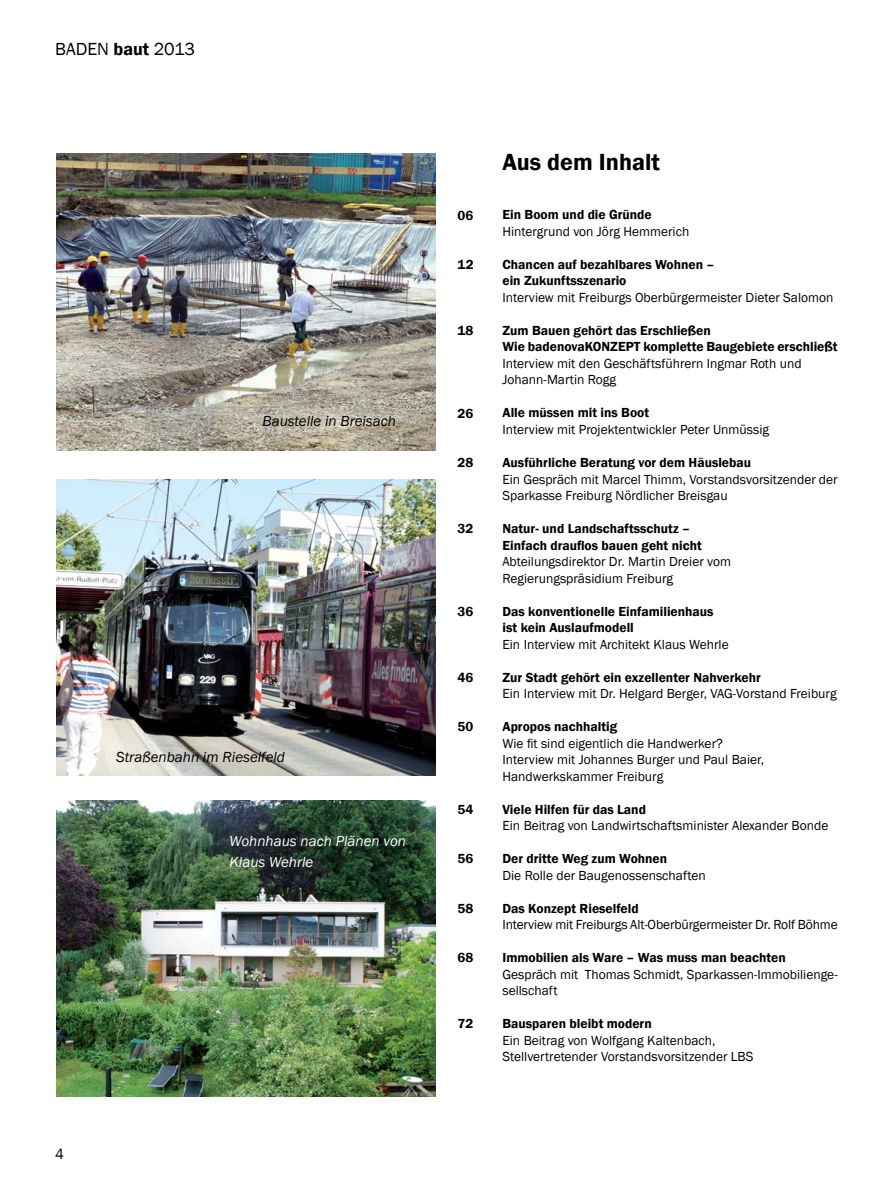
<style>
.page{position:relative;width:893px;height:1191px;background:#fff}
.page>*{position:absolute;margin:0;border:0;box-sizing:border-box;transform-origin:0 0}
.t1{font:600 24px "Franklin Gothic";color:#000}
.t2{font:18px "Franklin Gothic";color:#000}
.t3{font:italic 15px "Franklin Gothic";color:#000}
.t4{font:italic 15px/21px "Franklin Gothic";color:#fff}
.t5{font:15px "Franklin Gothic";color:#000}
.t6{font:13.5px/16.5px "Franklin Gothic";color:#000}
.t7{font:600 13.5px/16.5px "Franklin Gothic";color:#000}
.s1{font-weight:600}
</style>
<div class="page">
<img style="left:56px;top:154px;width:379px;height:296px">
<img style="left:56px;top:479px;width:379px;height:296px">
<img style="left:56px;top:800px;width:379px;height:296px">
<h2 class="t2" style="left:55px;top:38px;width:141px">BADEN <span class="s1">baut</span> 2013</h2>
<p class="t3" style="left:263px;top:412px;width:135px">Baustelle in Breisach</p>
<p class="t3" style="left:116px;top:748px;width:170px">Straßenbahn im Rieselfeld</p>
<p class="t5" style="left:55px;top:1144px;width:10px">4</p>
<p class="t4" style="left:230px;top:831px;width:178px">Wohnhaus nach Plänen von<br>Klaus Wehrle</p>
<p class="t7" style="left:458px;top:207px;width:17px">06</p>
<p class="t7" style="left:458px;top:256px;width:18px">12</p>
<p class="t7" style="left:458px;top:322px;width:18px">18</p>
<p class="t7" style="left:458px;top:405px;width:17px">26</p>
<p class="t7" style="left:458px;top:454px;width:17px">28</p>
<p class="t7" style="left:458px;top:520px;width:17px">32</p>
<p class="t7" style="left:458px;top:603px;width:17px">36</p>
<p class="t7" style="left:458px;top:669px;width:17px">46</p>
<p class="t7" style="left:458px;top:718px;width:17px">50</p>
<p class="t7" style="left:458px;top:801px;width:17px">54</p>
<p class="t7" style="left:458px;top:850px;width:17px">56</p>
<p class="t7" style="left:458px;top:900px;width:17px">58</p>
<p class="t7" style="left:458px;top:950px;width:17px">68</p>
<p class="t7" style="left:458px;top:1016px;width:17px">72</p>
<h1 class="t1" style="left:502px;top:147px;width:159px">Aus dem Inhalt</h1>
<p class="t7" style="left:502px;top:207px;width:151px">Ein Boom und die Gründe</p>
<p class="t6" style="left:502px;top:223px;width:188px">Hintergrund von Jörg Hemmerich</p>
<p class="t7" style="left:502px;top:256px;width:214px">Chancen auf bezahlbares Wohnen – ein Zukunftsszenario</p>
<p class="t6" style="left:502px;top:289px;width:332px">Interview mit Freiburgs Oberbürgermeister Dieter Salomon</p>
<p class="t7" style="left:502px;top:322px;width:337px">Zum Bauen gehört das Erschließen<br>Wie badenovaKONZEPT komplette Baugebiete erschließt</p>
<p class="t6" style="left:502px;top:355px;width:301px">Interview mit den Geschäftsführern Ingmar Roth und<br>Johann-Martin Rogg</p>
<p class="t7" style="left:502px;top:405px;width:148px">Alle müssen mit ins Boot</p>
<p class="t6" style="left:502px;top:421px;width:268px">Interview mit Projektentwickler Peter Unmüssig</p>
<p class="t7" style="left:502px;top:454px;width:250px">Ausführliche Beratung vor dem Häuslebau</p>
<p class="t6" style="left:502px;top:471px;width:337px">Ein Gespräch mit Marcel Thimm, Vorstandsvorsitzender der<br>Sparkasse Freiburg Nördlicher Breisgau</p>
<p class="t7" style="left:502px;top:520px;width:201px">Natur- und Landschaftsschutz –<br>Einfach drauflos bauen geht nicht</p>
<p class="t6" style="left:502px;top:553px;width:230px">Abteilungsdirektor Dr. Martin Dreier vom<br>Regierungspräsidium Freiburg</p>
<p class="t7" style="left:502px;top:603px;width:213px">Das konventionelle Einfamilienhaus ist kein Auslaufmodell</p>
<p class="t6" style="left:502px;top:636px;width:228px">Ein Interview mit Architekt Klaus Wehrle</p>
<p class="t7" style="left:502px;top:669px;width:260px">Zur Stadt gehört ein exzellenter Nahverkehr</p>
<p class="t6" style="left:502px;top:685px;width:336px">Ein Interview mit Dr. Helgard Berger, VAG-Vorstand Freiburg</p>
<p class="t7" style="left:502px;top:718px;width:116px">Apropos nachhaltig</p>
<p class="t6" style="left:502px;top:735px;width:263px">Wie fit sind eigentlich die Handwerker?<br>Interview mit Johannes Burger und Paul Baier,<br>Handwerkskammer Freiburg</p>
<p class="t7" style="left:502px;top:801px;width:145px">Viele Hilfen für das Land</p>
<p class="t6" style="left:502px;top:817px;width:327px">Ein Beitrag von Landwirtschaftsminister Alexander Bonde</p>
<p class="t7" style="left:502px;top:850px;width:166px">Der dritte Weg zum Wohnen</p>
<p class="t6" style="left:502px;top:867px;width:205px">Die Rolle der Baugenossenschaften</p>
<p class="t7" style="left:502px;top:900px;width:138px">Das Konzept Rieselfeld</p>
<p class="t6" style="left:502px;top:916px;width:337px">Interview mit Freiburgs Alt-Oberbürgermeister Dr. Rolf Böhme</p>
<p class="t7" style="left:502px;top:949px;width:285px">Immobilien als Ware – Was muss man beachten</p>
<p class="t6" style="left:502px;top:966px;width:337px">Gespräch mit Thomas Schmidt, Sparkassen-Immobilienge&shy;sellschaft</p>
<p class="t7" style="left:502px;top:1015px;width:151px">Bausparen bleibt modern</p>
<p class="t6" style="left:502px;top:1032px;width:252px">Ein Beitrag von Wolfgang Kaltenbach,<br>Stellvertretender Vorstandsvorsitzender LBS</p>
</div>
